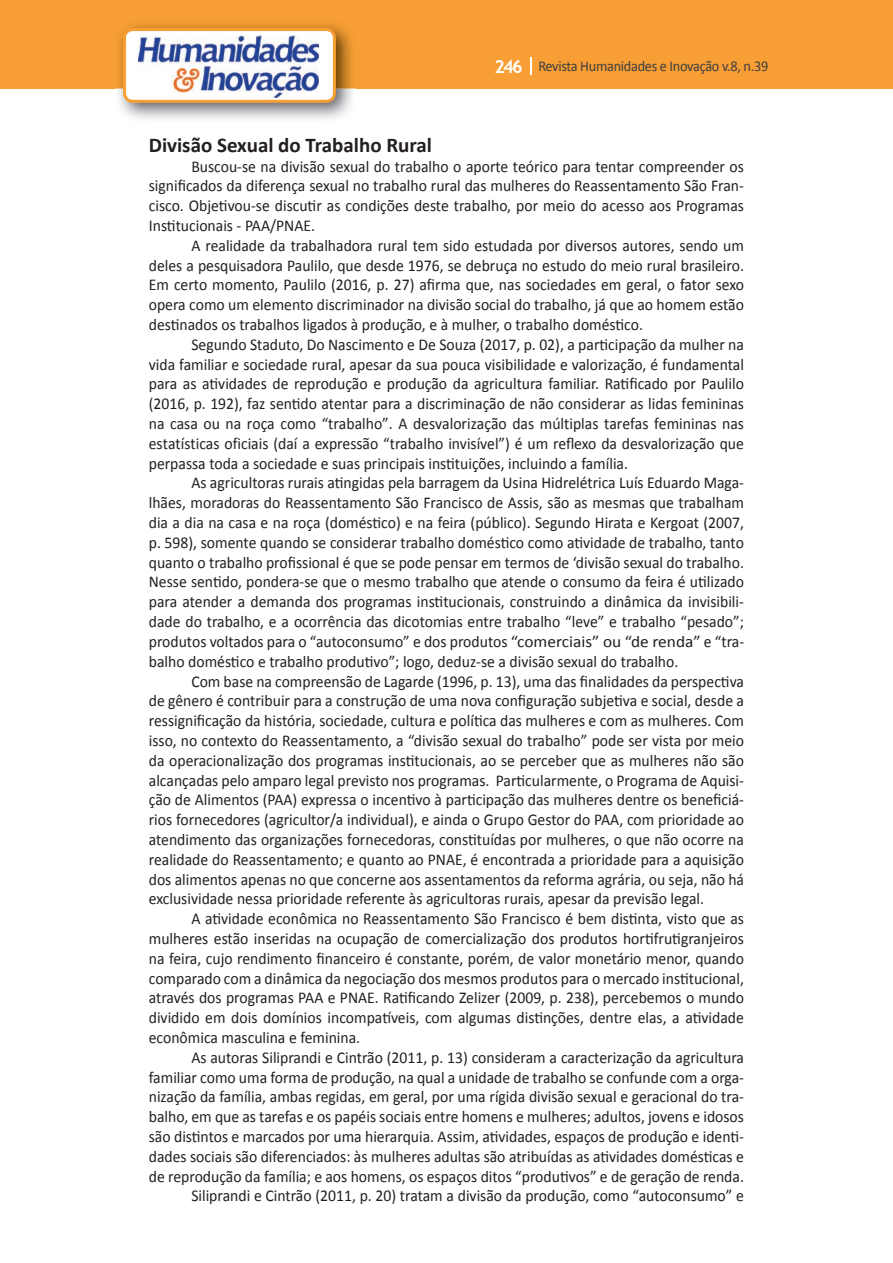
<style>
.page{position:relative;width:893px;height:1263px;background:#fff}
.page>*{position:absolute;margin:0;border:0;box-sizing:border-box;transform-origin:0 0}
.t1{font:700 21px "Calibri";color:#231f20}
.t2{font:16.5px/19.8px "Calibri";color:#231f20;text-align:justify;scale:.95 1}
.t3{font:15px "Calibri";letter-spacing:-.02em;color:#3e3e3f;scale:.95 1}
.s1{font-family:"Trebuchet MS";font-weight:700;font-size:18px;color:#fff}
</style>
<div class="page">
<div style="left:0;top:0;width:893px;height:88px;background:#f79e34"></div>
<svg style="left:530px;top:57px;width:2px;height:18px"></svg>
<img style="left:115px;top:24px;width:241px;height:95px">
<svg style="left:123px;top:28px;width:213px;height:75px"></svg>
<p class="t3" style="left:495px;top:57px;width:290px"><span class="s1">246</span> Revista Humanidades e Inovação v.8, n.39</p>
<p class="t1" style="left:149px;top:131px;width:285px">Divisão Sexual do Trabalho Rural</p>
<p class="t2" style="left:149px;top:156px;width:628px;text-indent:43px">Buscou-se na divisão sexual do trabalho o aporte teórico para tentar compreender os significados da diferença sexual no trabalho rural das mulheres do Reassentamento São Fran&shy;cisco. Objetivou-se discutir as condições deste trabalho, por meio do acesso aos Programas Institucionais - PAA/PNAE.</p>
<p class="t2" style="left:149px;top:235px;width:628px;text-indent:43px">A realidade da trabalhadora rural tem sido estudada por diversos autores, sendo um deles a pesquisadora Paulilo, que desde 1976, se debruça no estudo do meio rural brasileiro.<br>Em certo momento, Paulilo (2016, p. 27) afirma que, nas sociedades em geral, o fator sexo opera como um elemento discriminador na divisão social do trabalho, já que ao homem estão destinados os trabalhos ligados à produção, e à mulher, o trabalho doméstico.</p>
<p class="t2" style="left:149px;top:334px;width:628px;text-indent:43px">Segundo Staduto, Do Nascimento e De Souza (2017, p. 02), a participação da mulher na vida familiar e sociedade rural, apesar da sua pouca visibilidade e valorização, é fundamental para as atividades de reprodução e produção da agricultura familiar. Ratificado por Paulilo (2016, p. 192), faz sentido atentar para a discriminação de não considerar as lidas femininas na casa ou na roça como “trabalho”. A desvalorização das múltiplas tarefas femininas nas estatísticas oficiais (daí a expressão “trabalho invisível”) é um reflexo da desvalorização que perpassa toda a sociedade e suas principais instituições, incluindo a família.</p>
<p class="t2" style="left:149px;top:473px;width:628px;text-indent:43px">As agricultoras rurais atingidas pela barragem da Usina Hidrelétrica Luís Eduardo Maga&shy;lhães, moradoras do Reassentamento São Francisco de Assis, são as mesmas que trabalham dia a dia na casa e na roça (doméstico) e na feira (público). Segundo Hirata e Kergoat (2007, p. 598), somente quando se considerar trabalho doméstico como atividade de trabalho, tanto quanto o trabalho profissional é que se pode pensar em termos de ‘divisão sexual do trabalho.<br>Nesse sentido, pondera-se que o mesmo trabalho que atende o consumo da feira é utilizado para atender a demanda dos programas institucionais, construindo a dinâmica da invisibili&shy;dade do trabalho, e a ocorrência das dicotomias entre trabalho “leve” e trabalho “pesado”; produtos voltados para o “autoconsumo” e dos produtos “comerciais” ou “de renda” e “tra&shy;balho doméstico e trabalho produtivo”; logo, deduz-se a divisão sexual do trabalho.</p>
<p class="t2" style="left:149px;top:671px;width:628px;text-indent:43px">Com base na compreensão de Lagarde (1996, p. 13), uma das finalidades da perspectiva de gênero é contribuir para a construção de uma nova configuração subjetiva e social, desde a ressignificação da história, sociedade, cultura e política das mulheres e com as mulheres. Com isso, no contexto do Reassentamento, a “divisão sexual do trabalho” pode ser vista por meio da operacionalização dos programas institucionais, ao se perceber que as mulheres não são alcançadas pelo amparo legal previsto nos programas. Particularmente, o Programa de Aquisi&shy;ção de Alimentos (PAA) expressa o incentivo à participação das mulheres dentre os beneficiá&shy;rios fornecedores (agricultor/a individual), e ainda o Grupo Gestor do PAA, com prioridade ao atendimento das organizações fornecedoras, constituídas por mulheres, o que não ocorre na realidade do Reassentamento; e quanto ao PNAE, é encontrada a prioridade para a aquisição dos alimentos apenas no que concerne aos assentamentos da reforma agrária, ou seja, não há exclusividade nessa prioridade referente às agricultoras rurais, apesar da previsão legal.</p>
<p class="t2" style="left:149px;top:909px;width:628px;text-indent:43px">A atividade econômica no Reassentamento São Francisco é bem distinta, visto que as mulheres estão inseridas na ocupação de comercialização dos produtos hortifrutigranjeiros na feira, cujo rendimento financeiro é constante, porém, de valor monetário menor, quando comparado com a dinâmica da negociação dos mesmos produtos para o mercado institucional, através dos programas PAA e PNAE. Ratificando Zelizer (2009, p. 238), percebemos o mundo dividido em dois domínios incompatíveis, com algumas distinções, dentre elas, a atividade econômica masculina e feminina.</p>
<p class="t2" style="left:149px;top:1047px;width:628px;text-align:right">As autoras Siliprandi e Cintrão (2011, p. 13) consideram a caracterização da agricultura familiar como uma forma de produção, na qual a unidade de trabalho se confunde com a orga&shy;nização da família, ambas regidas, em geral, por uma rígida divisão sexual e geracional do tra&shy;balho, em que as tarefas e os papéis sociais entre homens e mulheres; adultos, jovens e idosos são distintos e marcados por uma hierarquia. Assim, atividades, espaços de produção e identi&shy;dades sociais são diferenciados: às mulheres adultas são atribuídas as atividades domésticas e de reprodução da família; e aos homens, os espaços ditos “produtivos” e de geração de renda.<br>Siliprandi e Cintrão (2011, p. 20) tratam a divisão da produção, como “autoconsumo” e</p>
</div>
